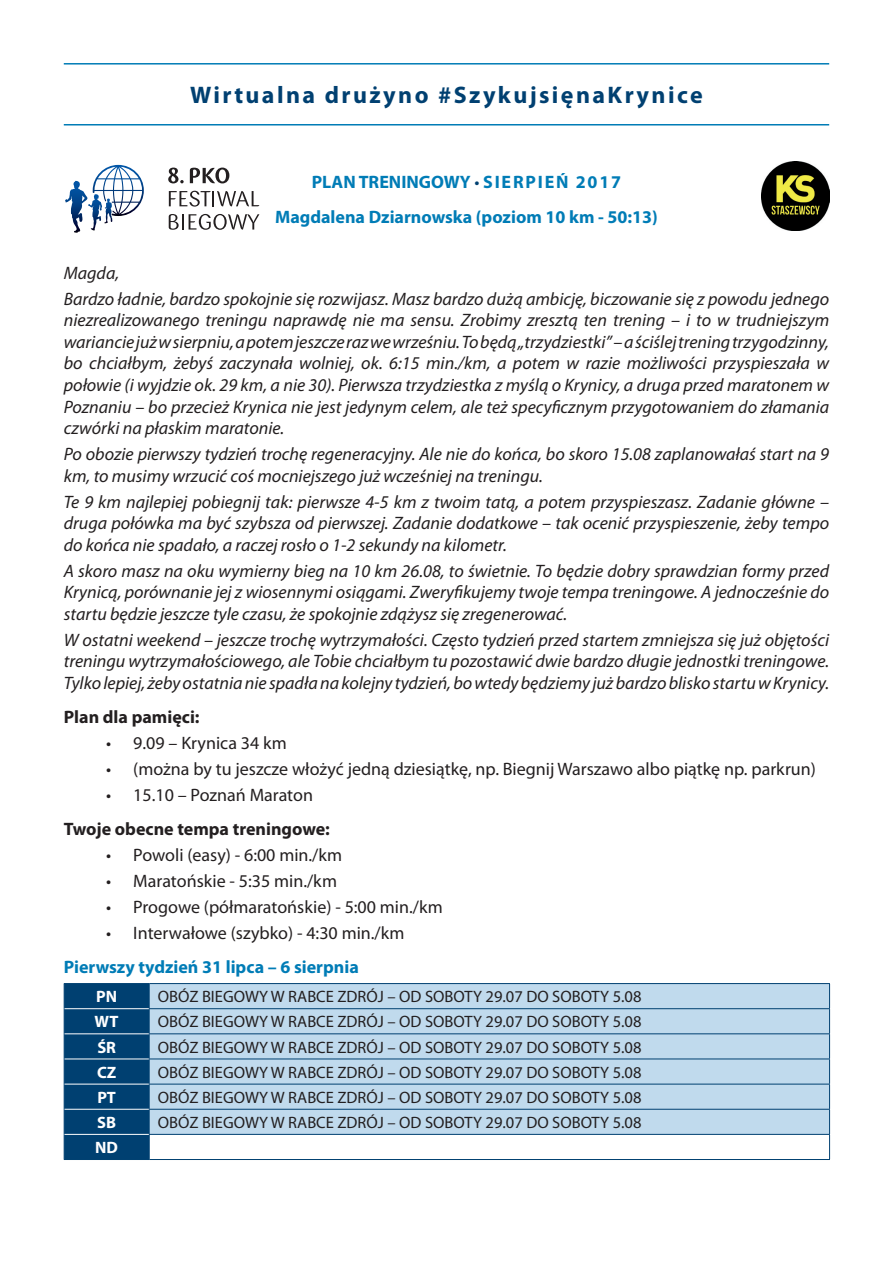
<style>
.page{position:relative;width:893px;height:1263px;background:#fff}
.page>*{position:absolute;margin:0;border:0;box-sizing:border-box;transform-origin:0 0}
.t1{font:700 24px "Myriad Pro";letter-spacing:.1em;color:#004071}
.t2{font:italic 18px/21.6px "Myriad Pro";color:#231f20;text-align:justify}
.t3{font:18px "Myriad Pro";color:#231f20}
.t4{font:700 18px/34.3px "Myriad Pro";color:#007cb6;text-align:center}
.t5{font:700 18px "Myriad Pro";color:#231f20}
.t6{font:16.5px "Myriad Pro";color:#231f20}
.t7{font:700 16.5px "Myriad Pro";color:#fff}
.s1{font-weight:400;color:#004071}
</style>
<div class="page">
<div style="left:150px;top:984px;width:679px;height:150px;background:#c0daed"></div>
<hr style="left:149px;top:983px;width:681px;height:1px;background:#004071">
<hr style="left:149px;top:1008px;width:681px;height:1px;background:#004071">
<hr style="left:149px;top:1033px;width:681px;height:1px;background:#004071">
<hr style="left:149px;top:1058px;width:681px;height:1px;background:#004071">
<hr style="left:149px;top:1084px;width:681px;height:1px;background:#004071">
<hr style="left:149px;top:1109px;width:681px;height:1px;background:#004071">
<hr style="left:149px;top:1134px;width:681px;height:1px;background:#004071">
<div style="left:64px;top:983px;width:86px;height:176px;background:#004071"></div>
<svg style="left:829px;top:984px;width:1px;height:175px"></svg>
<hr style="left:64px;top:1159px;width:85px;height:1px;background:#004071">
<hr style="left:149px;top:1159px;width:681px;height:1px;background:#004071">
<hr style="left:65px;top:1008px;width:84px;height:1px;background:#fff">
<hr style="left:65px;top:1033px;width:84px;height:1px;background:#fff">
<hr style="left:65px;top:1058px;width:84px;height:1px;background:#fff">
<hr style="left:65px;top:1084px;width:84px;height:1px;background:#fff">
<hr style="left:65px;top:1109px;width:84px;height:1px;background:#fff">
<hr style="left:65px;top:1134px;width:84px;height:1px;background:#fff">
<svg style="left:65px;top:181px;width:15px;height:52px"></svg>
<svg style="left:88px;top:165px;width:56px;height:65px"></svg>
<svg style="left:168px;top:168px;width:16px;height:15px"></svg>
<svg style="left:190px;top:168px;width:39px;height:15px"></svg>
<svg style="left:169px;top:191px;width:90px;height:16px"></svg>
<svg style="left:169px;top:214px;width:90px;height:16px"></svg>
<img style="left:761px;top:162px;width:68px;height:68px">
<hr style="left:64px;top:63px;width:765px;height:2px;background:#007cb6">
<hr style="left:64px;top:124px;width:765px;height:1px;background:#007cb6">
<h1 class="t1" style="left:190px;top:79px;width:514px">Wirtualna drużyno #SzykujsięnaKrynice</h1>
<p class="t4" style="left:275px;top:165px;width:384px">PLAN TRENINGOWY <span class="s1">•</span> SIERPIEŃ 2017<br>Magdalena Dziarnowska (poziom 10 km - 50:13)</p>
<p class="t2" style="left:64px;top:260px;width:767px;line-height:25.8px">Magda,<br>Bardzo ładnie, bardzo spokojnie się rozwijasz. Masz bardzo dużą ambicję, biczowanie się z powodu jednego</p>
<p class="t2" style="left:64px;top:309px;width:767px">niezrealizowanego treningu naprawdę nie ma sensu. Zrobimy zresztą ten trening – i to w trudniejszym wariancie już w sierpniu, a potem jeszcze raz we wrześniu. To będą „trzydziestki” – a ściślej trening trzygodzinny, bo chciałbym, żebyś zaczynała wolniej, ok. 6:15 min./km, a potem w razie możliwości przyspieszała w połowie (i wyjdzie ok. 29 km, a nie 30). Pierwsza trzydziestka z myślą o Krynicy, a druga przed maratonem w Poznaniu – bo przecież Krynica nie jest jedynym celem, ale też specyficznym przygotowaniem do złamania czwórki na płaskim maratonie.</p>
<p class="t2" style="left:64px;top:443px;width:767px">Po obozie pierwszy tydzień trochę regeneracyjny. Ale nie do końca, bo skoro 15.08 zaplanowałaś start na 9 km, to musimy wrzucić coś mocniejszego już wcześniej na treningu.</p>
<p class="t2" style="left:64px;top:490px;width:767px">Te 9 km najlepiej pobiegnij tak: pierwsze 4-5 km z twoim tatą, a potem przyspieszasz. Zadanie główne – druga połówka ma być szybsza od pierwszej. Zadanie dodatkowe – tak ocenić przyspieszenie, żeby tempo do końca nie spadało, a raczej rosło o 1-2 sekundy na kilometr.</p>
<p class="t2" style="left:64px;top:559px;width:767px">A skoro masz na oku wymierny bieg na 10 km 26.08, to świetnie. To będzie dobry sprawdzian formy przed Krynicą, porównanie jej z wiosennymi osiągami. Zweryfikujemy twoje tempa treningowe. A jednocześnie do startu będzie jeszcze tyle czasu, że spokojnie zdążysz się zregenerować.</p>
<p class="t2" style="left:64px;top:628px;width:767px">W ostatni weekend – jeszcze trochę wytrzymałości. Często tydzień przed startem zmniejsza się już objętości treningu wytrzymałościowego, ale Tobie chciałbym tu pozostawić dwie bardzo długie jednostki treningowe.<br>Tylko lepiej, żeby ostatnia nie spadła na kolejny tydzień, bo wtedy będziemy już bardzo blisko startu w Krynicy.</p>
<p class="t5" style="left:64px;top:705px;width:137px">Plan dla pamięci:</p>
<p class="t3" style="left:106px;top:732px;width:182px">• 9.09 – Krynica 34 km</p>
<p class="t3" style="left:106px;top:758px;width:711px">• (można by tu jeszcze włożyć jedną dziesiątkę, np. Biegnij Warszawo albo piątkę np. parkrun)</p>
<p class="t3" style="left:106px;top:784px;width:208px">• 15.10 – Poznań Maraton</p>
<p class="t5" style="left:64px;top:817px;width:268px">Twoje obecne tempa treningowe:</p>
<p class="t3" style="left:106px;top:844px;width:237px">• Powoli (easy) - 6:00 min./km</p>
<p class="t3" style="left:106px;top:870px;width:232px">• Maratońskie - 5:35 min./km</p>
<p class="t3" style="left:106px;top:895px;width:338px">• Progowe (półmaratońskie) - 5:00 min./km</p>
<p class="t3" style="left:106px;top:921px;width:300px">• Interwałowe (szybko) - 4:30 min./km</p>
<p class="t4" style="left:64px;top:949px;width:297px">Pierwszy tydzień 31 lipca – 6 sierpnia</p>
<p class="t7" style="left:96px;top:986px;width:22px">PN</p>
<p class="t6" style="left:158px;top:986px;width:485px">OBÓZ BIEGOWY W RABCE ZDRÓJ – OD SOBOTY 29.07 DO SOBOTY 5.08</p>
<p class="t7" style="left:95px;top:1011px;width:26px">WT</p>
<p class="t6" style="left:158px;top:1012px;width:485px">OBÓZ BIEGOWY W RABCE ZDRÓJ – OD SOBOTY 29.07 DO SOBOTY 5.08</p>
<p class="t7" style="left:97px;top:1036px;width:20px">ŚR</p>
<p class="t6" style="left:158px;top:1037px;width:485px">OBÓZ BIEGOWY W RABCE ZDRÓJ – OD SOBOTY 29.07 DO SOBOTY 5.08</p>
<p class="t7" style="left:97px;top:1061px;width:21px">CZ</p>
<p class="t6" style="left:158px;top:1062px;width:485px">OBÓZ BIEGOWY W RABCE ZDRÓJ – OD SOBOTY 29.07 DO SOBOTY 5.08</p>
<p class="t7" style="left:97px;top:1086px;width:20px">PT</p>
<p class="t6" style="left:158px;top:1087px;width:485px">OBÓZ BIEGOWY W RABCE ZDRÓJ – OD SOBOTY 29.07 DO SOBOTY 5.08</p>
<p class="t7" style="left:97px;top:1112px;width:20px">SB</p>
<p class="t6" style="left:158px;top:1112px;width:485px">OBÓZ BIEGOWY W RABCE ZDRÓJ – OD SOBOTY 29.07 DO SOBOTY 5.08</p>
<p class="t7" style="left:95px;top:1137px;width:24px">ND</p>
</div>
